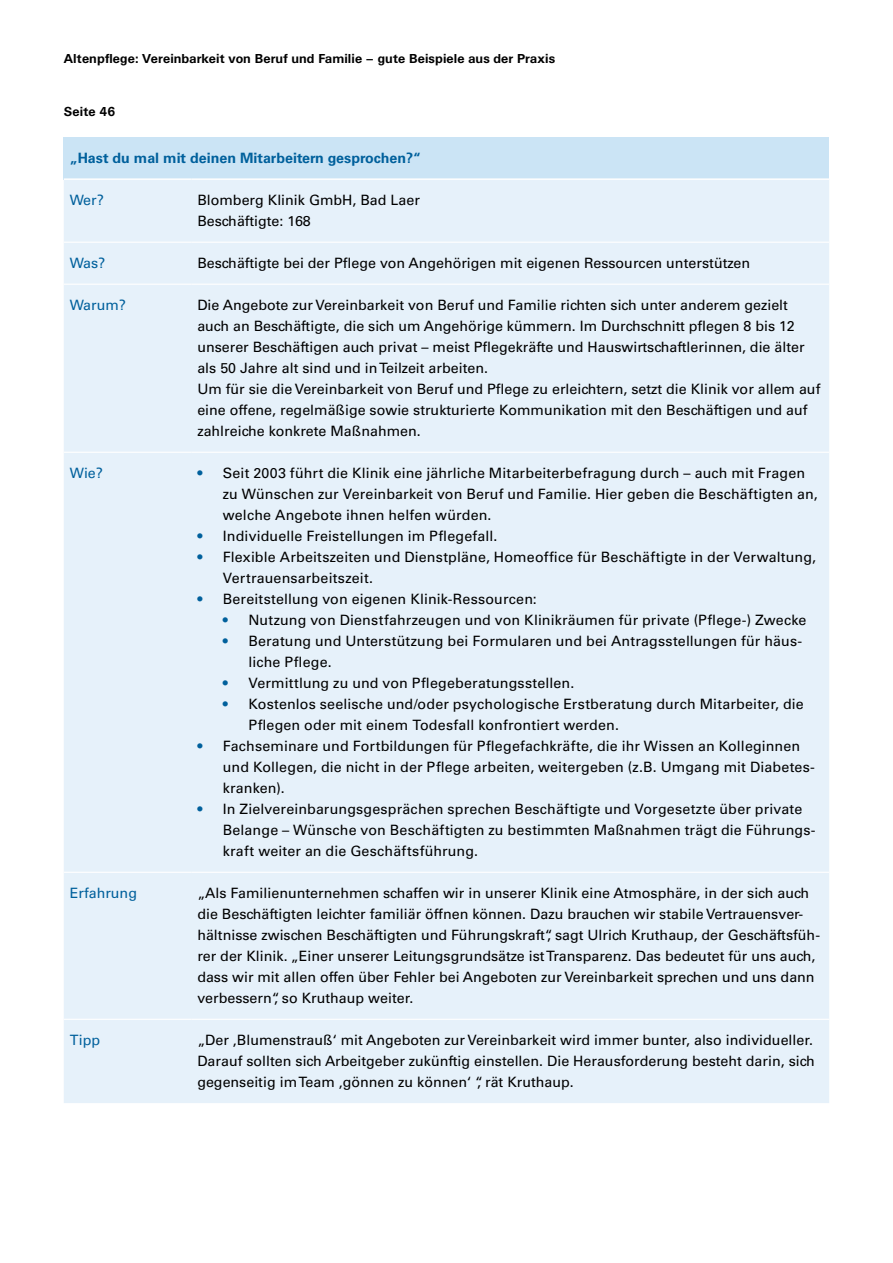
<style>
.page{position:relative;width:893px;height:1263px;background:#fff}
.page>*{position:absolute;margin:0;border:0;box-sizing:border-box;transform-origin:0 0}
.t1{font:14.25px/21px "Univers LT Std";color:#000}
.t2{font:700 14.25px "Univers LT Std";color:#00609c}
.t3{font:14.25px "Univers LT Std";color:#00609c}
.t4{font:700 12.75px "Univers BQ";letter-spacing:.01em;color:#000}
.s1{color:#00609c}
</style>
<div class="page">
<div style="left:64px;top:137px;width:765px;height:42px;background:#cbe4f5"></div>
<div style="left:64px;top:180px;width:765px;height:62px;background:#e6f1fa"></div>
<div style="left:64px;top:243px;width:765px;height:860px;background:#e6f1fa"></div>
<hr style="left:64px;top:284px;width:127px;height:1px;background:#fff">
<hr style="left:191px;top:284px;width:638px;height:1px;background:#fff">
<hr style="left:64px;top:452px;width:127px;height:1px;background:#fff">
<hr style="left:191px;top:452px;width:638px;height:1px;background:#fff">
<hr style="left:64px;top:872px;width:127px;height:1px;background:#fff">
<hr style="left:191px;top:872px;width:638px;height:1px;background:#fff">
<hr style="left:64px;top:1019px;width:127px;height:1px;background:#fff">
<hr style="left:191px;top:1019px;width:638px;height:1px;background:#fff">
<hr style="left:64px;top:178px;width:127px;height:2px;background:#fff">
<hr style="left:191px;top:178px;width:638px;height:2px;background:#fff">
<p class="t4" style="left:64px;top:51px;width:493px">Altenpflege: Vereinbarkeit von Beruf und Familie – gute Beispiele aus der Praxis</p>
<p class="t4" style="left:64px;top:104px;width:53px">Seite 46</p>
<p class="t2" style="left:70px;top:149px;width:353px">„Hast du mal mit deinen Mitarbeitern gesprochen?“</p>
<p class="t3" style="left:70px;top:191px;width:36px">Wer?</p>
<p class="t1" style="left:197px;top:189px;width:224px">Blomberg Klinik GmbH, Bad Laer<br>Beschäftigte: 168</p>
<p class="t3" style="left:70px;top:254px;width:37px">Was?</p>
<p class="t1" style="left:197px;top:252px;width:554px">Beschäftigte bei der Pflege von Angehörigen mit eigenen Ressourcen unterstützen</p>
<p class="t3" style="left:70px;top:296px;width:58px">Warum?</p>
<p class="t1" style="left:197px;top:294px;width:625px">Die Angebote zur Vereinbarkeit von Beruf und Familie richten sich unter anderem gezielt auch an Beschäftigte, die sich um Angehörige kümmern. Im Durchschnitt pflegen 8 bis 12 unserer Beschäftigen auch privat – meist Pflegekräfte und Hauswirtschaftlerinnen, die älter als 50 Jahre alt sind und in Teilzeit arbeiten.<br>Um für sie die Vereinbarkeit von Beruf und Pflege zu erleichtern, setzt die Klinik vor allem auf eine offene, regelmäßige sowie strukturierte Kommunikation mit den Beschäftigen und auf zahlreiche konkrete Maßnahmen.</p>
<p class="t3" style="left:70px;top:464px;width:35px">Wie?</p>
<p class="t1" style="left:223px;top:462px;width:596px;text-indent:-26px"><span class="s1">•</span> Seit 2003 führt die Klinik eine jährliche Mitarbeiterbefragung durch – auch mit Fragen zu Wünschen zur Vereinbarkeit von Beruf und Familie. Hier geben die Beschäftigten an, welche Angebote ihnen helfen würden.</p>
<p class="t1" style="left:197px;top:525px;width:302px"><span class="s1">•</span> Individuelle Freistellungen im Pflegefall.</p>
<p class="t1" style="left:223px;top:546px;width:595px;text-indent:-26px"><span class="s1">•</span> Flexible Arbeitszeiten und Dienstpläne, Homeoffice für Beschäftigte in der Verwaltung,<br>Vertrauensarbeitszeit.</p>
<p class="t1" style="left:197px;top:588px;width:341px"><span class="s1">•</span> Bereitstellung von eigenen Klinik-Ressourcen:</p>
<p class="t1" style="left:223px;top:609px;width:585px"><span class="s1">•</span> Nutzung von Dienstfahrzeugen und von Klinikräumen für private (Pflege-) Zwecke</p>
<p class="t1" style="left:248px;top:630px;width:554px;text-indent:-26px"><span class="s1">•</span> Beratung und Unterstützung bei Formularen und bei Antragsstellungen für häus&shy;liche Pflege.</p>
<p class="t1" style="left:223px;top:672px;width:353px"><span class="s1">•</span> Vermittlung zu und von Pflegeberatungsstellen.</p>
<p class="t1" style="left:248px;top:693px;width:557px;text-indent:-26px"><span class="s1">•</span> Kostenlos seelische und/oder psychologische Erstberatung durch Mitarbeiter, die<br>Pflegen oder mit einem Todesfall konfrontiert werden.</p>
<p class="t1" style="left:223px;top:735px;width:594px;text-indent:-26px"><span class="s1">•</span> Fachseminare und Fortbildungen für Pflegefachkräfte, die ihr Wissen an Kolleginnen und Kollegen, die nicht in der Pflege arbeiten, weitergeben (z.B. Umgang mit Diabetes&shy;kranken).</p>
<p class="t1" style="left:223px;top:798px;width:594px;text-indent:-26px"><span class="s1">•</span> In Zielvereinbarungsgesprächen sprechen Beschäftigte und Vorgesetzte über private<br>Belange – Wünsche von Beschäftigten zu bestimmten Maßnahmen trägt die Führungs&shy;kraft weiter an die Geschäftsführung.</p>
<p class="t3" style="left:70px;top:884px;width:69px">Erfahrung</p>
<p class="t1" style="left:197px;top:882px;width:624px">„Als Familienunternehmen schaffen wir in unserer Klinik eine Atmosphäre, in der sich auch die Beschäftigten leichter familiär öffnen können. Dazu brauchen wir stabile Vertrauensver&shy;hältnisse zwischen Beschäftigten und Führungskraft“, sagt Ulrich Kruthaup, der Geschäftsfüh&shy;rer der Klinik. „Einer unserer Leitungsgrundsätze ist Transparenz. Das bedeutet für uns auch, dass wir mit allen offen über Fehler bei Angeboten zur Vereinbarkeit sprechen und uns dann verbessern“, so Kruthaup weiter.</p>
<p class="t3" style="left:70px;top:1031px;width:32px">Tipp</p>
<p class="t1" style="left:197px;top:1029px;width:619px;text-align:justify">„Der ‚Blumenstrauß‘ mit Angeboten zur Vereinbarkeit wird immer bunter, also individueller.<br>Darauf sollten sich Arbeitgeber zukünftig einstellen. Die Herausforderung besteht darin, sich gegenseitig im Team ‚gönnen zu können‘ “, rät Kruthaup.</p>
</div>
